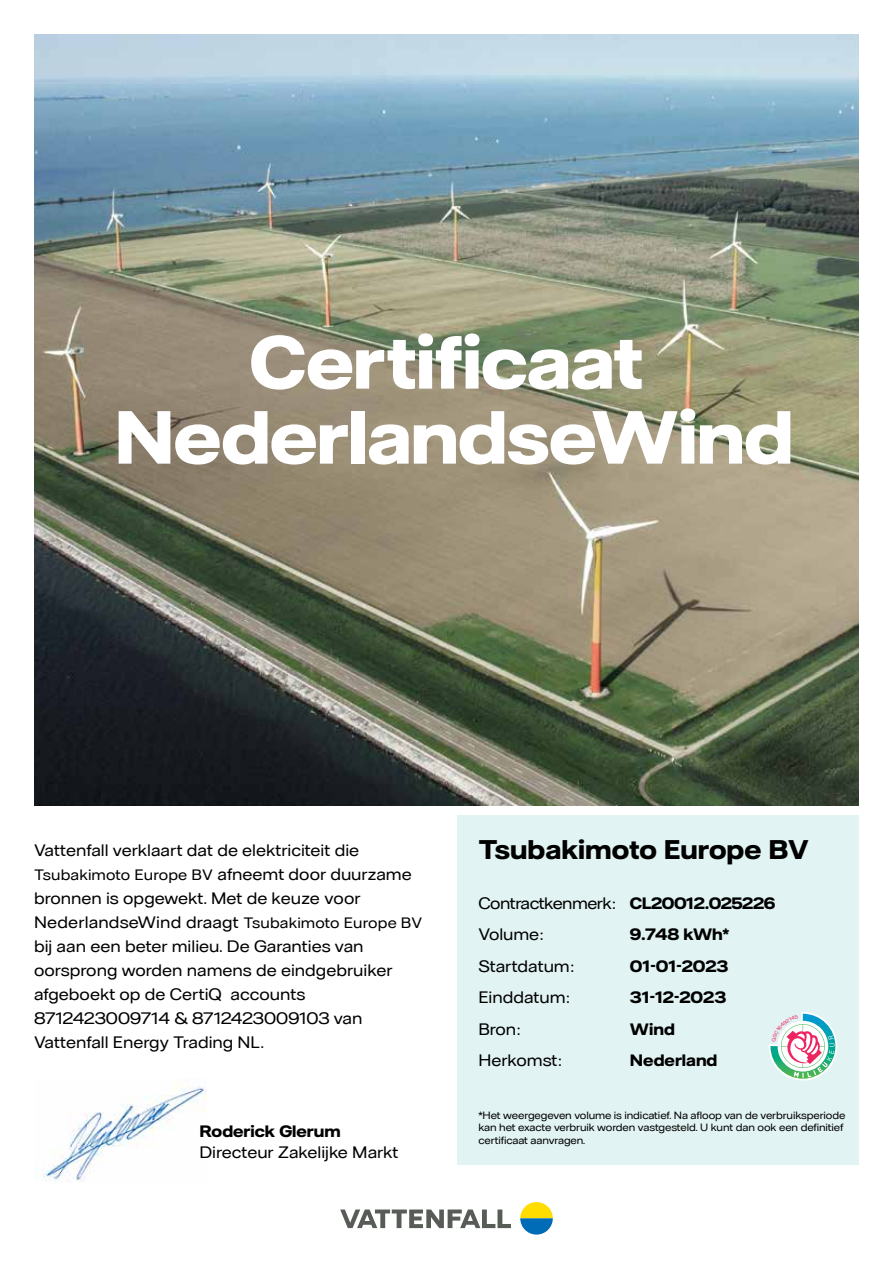
<style>
.page{position:relative;width:893px;height:1263px;background:#fff}
.page>*{position:absolute;margin:0;border:0;box-sizing:border-box;transform-origin:0 0}
.t1{font:700 75px/75px "Vattenfall Hall Display";color:#fff;text-align:center}
.t2{font:700 27px "Vattenfall Hall";color:#000}
.t3{font:16.5px/24px "Vattenfall Hall";color:#000}
.t4{font:700 16.5px "Vattenfall Hall";color:#000}
.t5{font:16.5px/31.5px "Vattenfall Hall";letter-spacing:-.03em;color:#000}
.t6{font:15px "Vattenfall Hall";letter-spacing:.01em;color:#000}
.t7{font:10.5px/12.8px "Vattenfall Hall";letter-spacing:-.01em;color:#000}
.s1{font-size:16.5px}
.s2{font-size:15px}
.s3{font-weight:700}
</style>
<div class="page">
<img style="left:34px;top:34px;width:825px;height:772px">
<img style="left:34px;top:1084px;width:172px;height:98px">
<div style="left:457px;top:815px;width:402px;height:350px;background:#e2f3f3"></div>
<svg style="left:340px;top:1209px;width:171px;height:19px"></svg>
<svg style="left:520px;top:1202px;width:33px;height:32px"></svg>
<svg style="left:769px;top:1012px;width:68px;height:68px"></svg>
<h1 class="t1" style="left:115px;top:324px;width:680px">Certificaat<br>NederlandseWind</h1>
<p class="t3" style="left:34px;top:838px;width:327px">Vattenfall verklaart dat de elektriciteit die</p>
<p class="t6" style="left:34px;top:866px;width:379px">Tsubakimoto Europe BV <span class="s1">afneemt door duurzame</span></p>
<p class="t3" style="left:34px;top:886px;width:390px">bronnen is opgewekt. Met de keuze voor NederlandseWind draagt <span class="s2">Tsubakimoto Europe BV </span>bij aan een beter milieu. De Garanties van oorsprong worden namens de eindgebruiker afgeboekt op de CertiQ accounts 8712423009714 &amp; 8712423009103 van Vattenfall Energy Trading NL.</p>
<p class="t4" style="left:199px;top:1121px;width:143px">Roderick Glerum</p>
<p class="t3" style="left:199px;top:1140px;width:201px">Directeur Zakelijke Markt</p>
<h2 class="t2" style="left:478px;top:833px;width:332px">Tsubakimoto Europe BV</h2>
<p class="t5" style="left:478px;top:887px;width:299px">Contractkenmerk: <span class="s3">CL20012.025226<br></span>Volume:</p>
<p class="t4" style="left:630px;top:924px;width:101px">9.748 kWh*</p>
<p class="t3" style="left:478px;top:954px;width:98px">Startdatum:</p>
<p class="t4" style="left:630px;top:956px;width:100px">01-01-2023</p>
<p class="t3" style="left:478px;top:985px;width:94px">Einddatum:</p>
<p class="t4" style="left:630px;top:987px;width:98px">31-12-2023</p>
<p class="t3" style="left:478px;top:1017px;width:44px">Bron:</p>
<p class="t4" style="left:630px;top:1019px;width:46px">Wind</p>
<p class="t3" style="left:478px;top:1048px;width:86px">Herkomst:</p>
<p class="t4" style="left:630px;top:1050px;width:89px">Nederland</p>
<p class="t7" style="left:478px;top:1108px;width:369px">*Het weergegeven volume is indicatief. Na afloop van de verbruiksperiode kan het exacte verbruik worden vastgesteld. U kunt dan ook een definitief certificaat aanvragen.</p>
</div>
